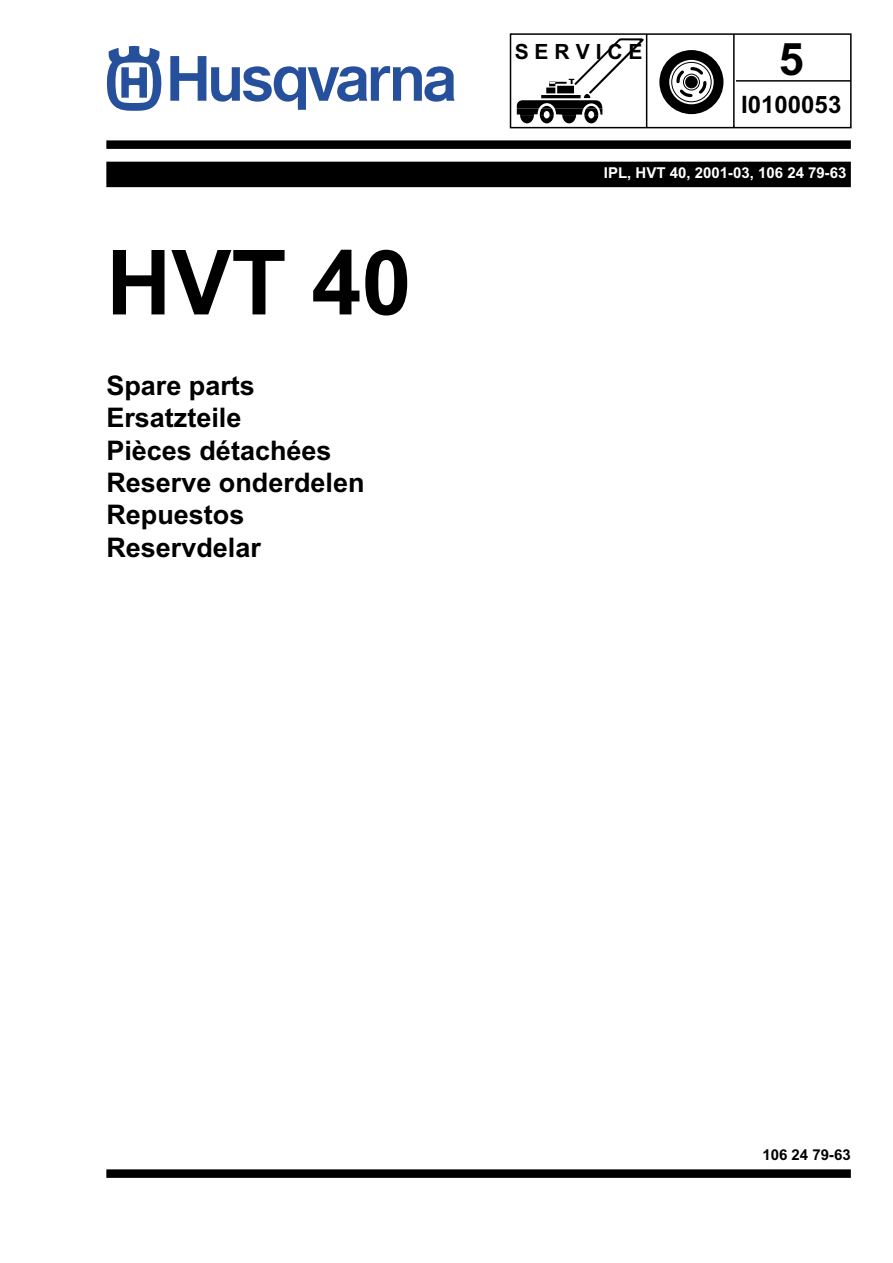
<style>
.page{position:relative;width:893px;height:1263px;background:#fff}
.page>*{position:absolute;margin:0;border:0;box-sizing:border-box;transform-origin:0 0}
.t1{font:700 90px "Arial";color:#000}
.t2{font:700 45px "Arial";color:#000}
.t3{font:700 27px/32.4px "Arial";color:#000}
.t4{font:700 24px "Arial";color:#000}
.t5{font:700 21px "Arial";letter-spacing:.28em;color:#000}
.t6{font:700 15px "Arial";color:#fff}
.t7{font:700 15px "Arial";color:#000}
</style>
<div class="page">
<svg style="left:107px;top:46px;width:54px;height:65px"></svg>
<svg style="left:170px;top:56px;width:284px;height:54px"></svg>
<svg style="left:509px;top:33px;width:343px;height:96px"></svg>
<div style="left:106px;top:162px;width:744px;height:25px;background:#000"></div>
<div style="left:106px;top:140px;width:744px;height:9px;background:#000"></div>
<div style="left:106px;top:1169px;width:744px;height:9px;background:#000"></div>
<hr style="left:736px;top:80px;width:114px;height:2px;background:#000">
<h1 class="t1" style="left:106px;top:250px;width:307px">HVT 40</h1>
<p class="t3" style="left:106px;top:372px;width:260px">Spare parts<br>Ersatzteile<br>Pièces détachées<br>Reserve onderdelen<br>Repuestos<br>Reservdelar</p>
<p class="t5" style="left:514px;top:44px;width:129px">SERVICE</p>
<h2 class="t2" style="left:778px;top:43px;width:27px">5</h2>
<p class="t4" style="left:741px;top:96px;width:102px">I0100053</p>
<p class="t6" style="left:603px;top:167px;width:244px">IPL, HVT 40, 2001-03, 106 24 79-63</p>
<p class="t7" style="left:762px;top:1149px;width:90px">106 24 79-63</p>
</div>
